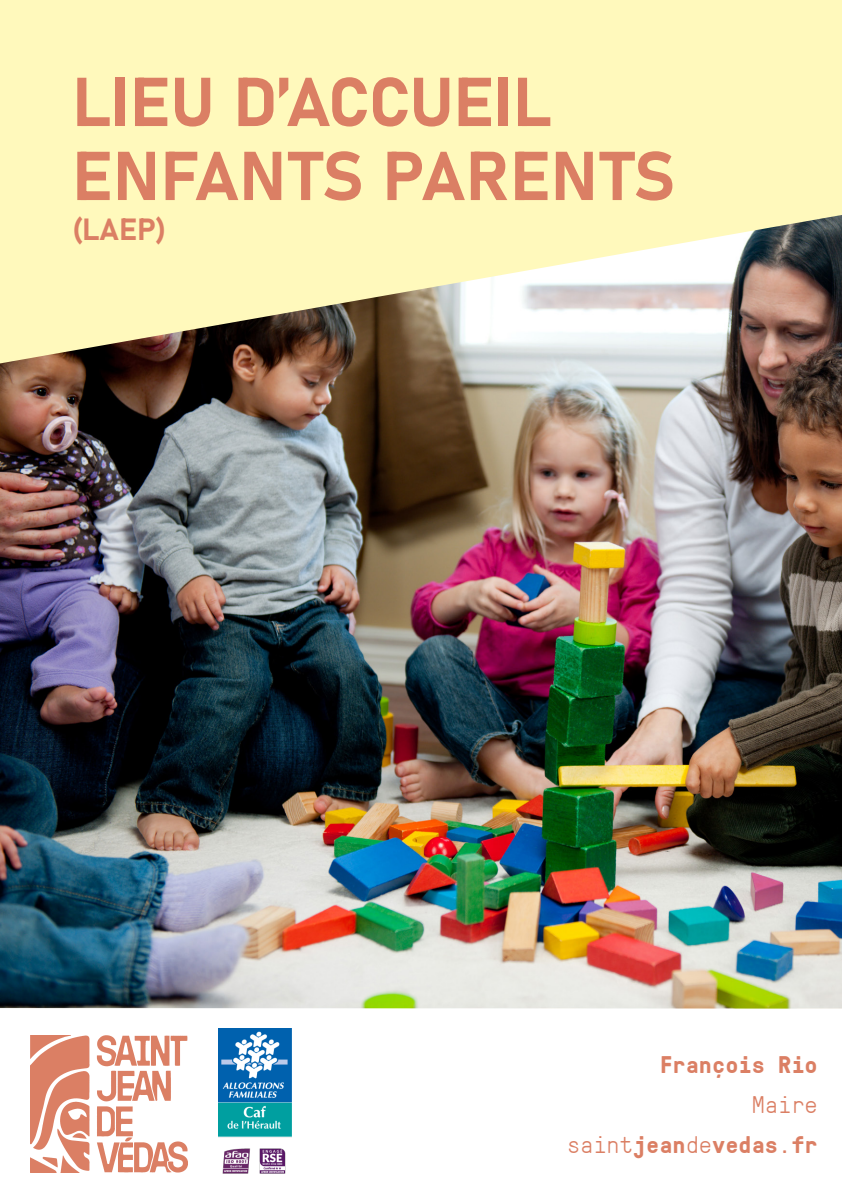
<style>
.page{position:relative;width:842px;height:1191px;background:#fff}
.page>*{position:absolute;margin:0;border:0;box-sizing:border-box;transform-origin:0 0}
.t1{font:68px "Bahnschrift";color:#db7f64}
.t2{font:30.2px "Bahnschrift";color:#db7f64}
.t3{font:700 24px "GT Pressura Mono";color:#db7f64}
.t4{font:300 24px "GT Pressura Mono";color:#db7f64}
.s1{font-weight:300}
</style>
<div class="page">
<img style="left:0;top:363px;width:842px;height:645px">
<svg style="left:0;top:0;width:842px;height:363px;background:#ece5b3"></svg>
<img style="left:30px;top:1035px;width:158px;height:137px">
<img style="left:218px;top:1028px;width:73px;height:146px">
<p class="t1" style="left:72px;top:50px;width:481px">LIEU D’ACCUEIL</p>
<p class="t1" style="left:72px;top:124px;width:605px">ENFANTS PARENTS</p>
<p class="t2" style="left:72px;top:207px;width:96px">(LAEP)</p>
<p class="t3" style="left:659px;top:1047px;width:160px">François Rio</p>
<p class="t4" style="left:752px;top:1087px;width:67px">Maire</p>
<p class="t3" style="left:567px;top:1127px;width:252px"><span class="s1">saint</span>jean<span class="s1">de</span>vedas<span class="s1">.</span>fr</p>
</div>
